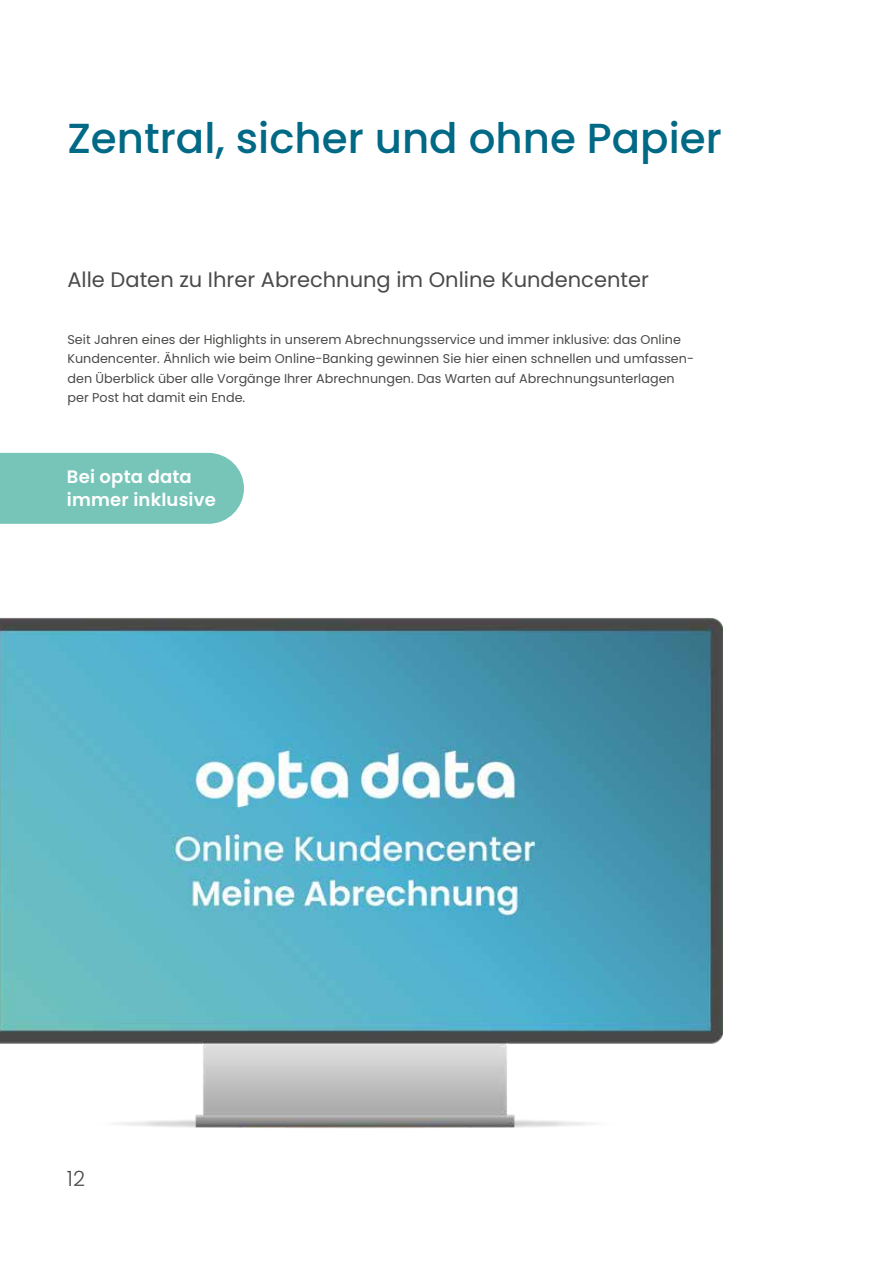
<style>
.page{position:relative;width:893px;height:1263px;background:#fff}
.page>*{position:absolute;margin:0;border:0;box-sizing:border-box;transform-origin:0 0}
.t1{font:500 42px "Poppins";color:#006986}
.t2{font:21px "Poppins";color:#4a4a49}
.t3{font:300 21px "Poppins";color:#4a4a49}
.t4{font:600 18px/22.5px "Poppins";letter-spacing:.01em;color:#fff}
.t5{font:12.75px/19.2px "Poppins";color:#4a4a49}
</style>
<div class="page">
<img style="left:0;top:617px;width:722px;height:511px">
<div style="left:0;top:453px;width:244px;height:71px;background:#77c5b8"></div>
<h1 class="t1" style="left:68px;top:114px;width:656px">Zentral, sicher und ohne Papier</h1>
<h2 class="t2" style="left:68px;top:267px;width:583px">Alle Daten zu Ihrer Abrechnung im Online Kundencenter</h2>
<p class="t5" style="left:68px;top:330px;width:628px">Seit Jahren eines der Highlights in unserem Abrechnungsservice und immer inklusive: das Online Kundencenter. Ähnlich wie beim Online-Banking gewinnen Sie hier einen schnellen und umfassen&shy;den Überblick über alle Vorgänge Ihrer Abrechnungen. Das Warten auf Abrechnungsunterlagen per Post hat damit ein Ende.</p>
<h3 class="t4" style="left:67px;top:466px;width:150px">Bei opta data immer inklusive</h3>
<h2 class="t3" style="left:67px;top:1166px;width:20px">12</h2>
</div>
